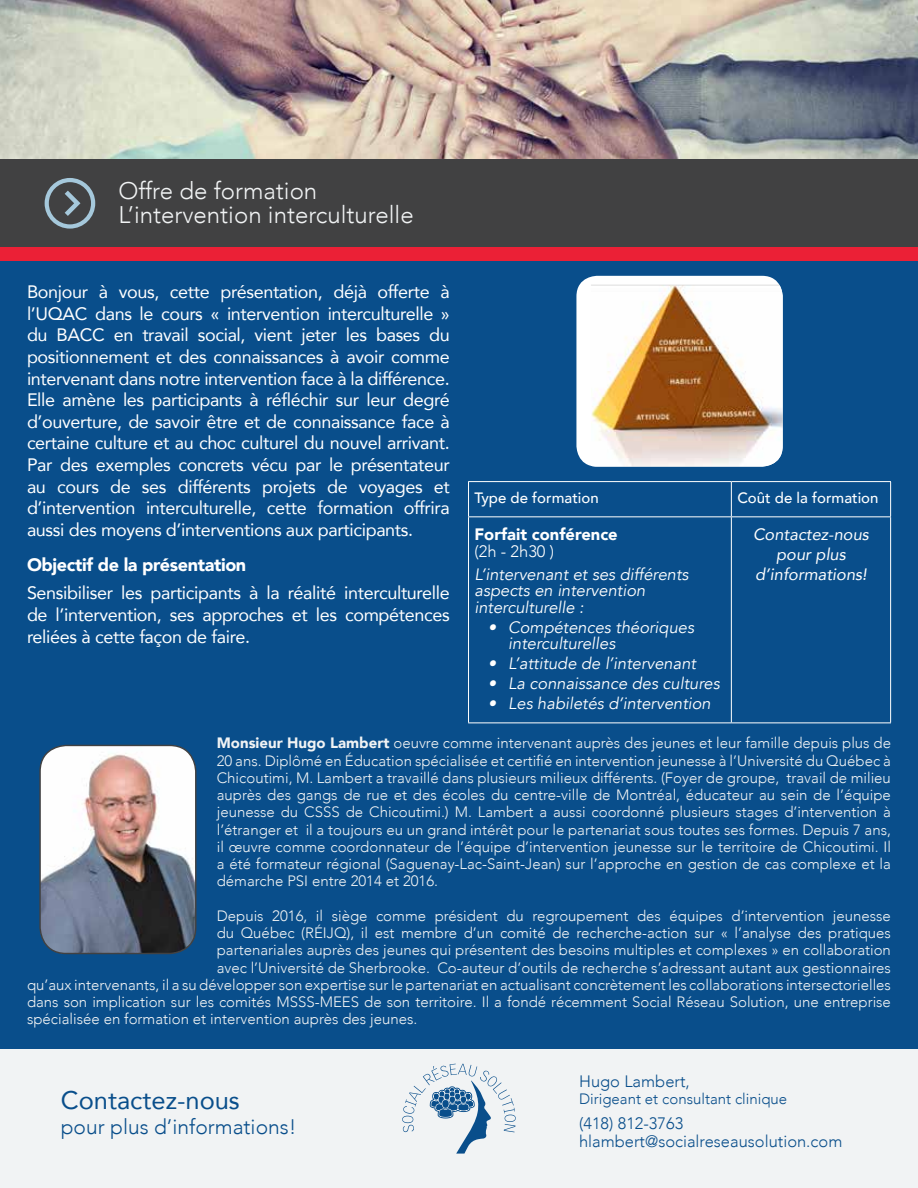
<style>
.page{position:relative;width:918px;height:1188px;background:#fff}
.page>*{position:absolute;margin:0;border:0;box-sizing:border-box;transform-origin:0 0}
.t1{font:25.5px "Avenir";color:#094e8b}
.t2{font:300 24px/24px "Avenir";color:#f1f3f4}
.t3{font:300 21px "Avenir";color:#094e8b}
.t4{font:18px/21.6px "Avenir";letter-spacing:-.02em;color:#fff;text-align:justify}
.t5{font:900 18px "Avenir";letter-spacing:-.02em;color:#fff}
.t6{font:italic 16.5px/16.5px "Avenir";color:#fff}
.t7{font:300 16.5px/18px "Avenir";color:#094e8b}
.t8{font:italic 16.5px/19.8px "Avenir";color:#fff;text-align:center}
.t9{font:900 16.5px "Avenir";color:#fff}
.t10{font:300 16.5px "Avenir";color:#fff}
.t11{font:300 15px/17.2px "Avenir";color:#f1f3f4;text-align:justify}
.t12{font:500 15px "Avenir";color:#fff}
.t13{font:300 15px "Avenir";color:#094e8b}
.s1{font-weight:900}
</style>
<div class="page">
<div style="left:0;top:1047px;width:918px;height:141px;background:#f1f3f4"></div>
<div style="left:0;top:115px;width:918px;height:934px;background:#094e8b"></div>
<svg style="left:402px;top:1064px;width:114px;height:90px"></svg>
<div style="left:0;top:159px;width:918px;height:89px;background:#414142"></div>
<img style="left:0;top:0;width:918px;height:159px">
<div style="left:0;top:248px;width:918px;height:13px;background:#eb2036"></div>
<img style="left:41px;top:745px;width:154px;height:209px">
<div style="left:39px;top:745px;width:158px;height:209px;border:1px solid #414142;border-radius:26px"></div>
<hr style="left:468px;top:481px;width:263px;height:1px;background:#fff">
<hr style="left:468px;top:482px;width:1px;height:34px;background:#fff">
<hr style="left:731px;top:481px;width:160px;height:1px;background:#fff">
<hr style="left:731px;top:482px;width:1px;height:34px;background:#fff">
<hr style="left:890px;top:482px;width:1px;height:34px;background:#fff">
<hr style="left:468px;top:516px;width:263px;height:1px;background:#fff">
<hr style="left:468px;top:517px;width:1px;height:206px;background:#fff">
<hr style="left:731px;top:516px;width:160px;height:1px;background:#fff">
<hr style="left:731px;top:517px;width:1px;height:206px;background:#fff">
<hr style="left:890px;top:517px;width:1px;height:206px;background:#fff">
<hr style="left:468px;top:723px;width:263px;height:1px;background:#fff">
<hr style="left:731px;top:723px;width:160px;height:1px;background:#fff">
<svg style="left:45px;top:178px;width:50px;height:51px"></svg>
<div style="left:576px;top:276px;width:207px;height:191px;background:#fff;border-radius:21px"></div>
<img style="left:591px;top:285px;width:192px;height:182px">
<h2 class="t2" style="left:118px;top:178px;width:297px">Offre de formation<br>L’intervention interculturelle</h2>
<p class="t4" style="left:27px;top:281px;width:424px">Bonjour à vous, cette présentation, déjà offerte à l’UQAC dans le cours « intervention interculturelle » du BACC en travail social, vient jeter les bases du positionnement et des connaissances à avoir comme intervenant dans notre intervention face à la différence.<br>Elle amène les participants à réfléchir sur leur degré d’ouverture, de savoir être et de connaissance face à certaine culture et au choc culturel du nouvel arrivant.<br>Par des exemples concrets vécu par le présentateur au cours de ses différents projets de voyages et d’intervention interculturelle, cette formation offrira aussi des moyens d’interventions aux participants.</p>
<p class="t5" style="left:27px;top:549px;width:221px">Objectif de la présentation</p>
<p class="t4" style="left:27px;top:582px;width:424px">Sensibiliser les participants à la réalité interculturelle de l’intervention, ses approches et les compétences reliées à cette façon de faire.</p>
<p class="t12" style="left:475px;top:485px;width:126px">Type de formation</p>
<p class="t12" style="left:737px;top:485px;width:143px">Coût de la formation</p>
<p class="t9" style="left:475px;top:520px;width:145px">Forfait conférence</p>
<p class="t10" style="left:475px;top:541px;width:81px">(2h - 2h30 )</p>
<p class="t6" style="left:475px;top:566px;width:216px">L’intervenant et ses différents aspects en intervention interculturelle :</p>
<p class="t6" style="left:508px;top:619px;width:187px;text-indent:-20px">• Compétences théoriques interculturelles</p>
<p class="t6" style="left:488px;top:656px;width:210px">• L’attitude de l’intervenant</p>
<p class="t6" style="left:488px;top:676px;width:233px">• La connaissance des cultures</p>
<p class="t6" style="left:488px;top:696px;width:224px">• Les habiletés d’intervention</p>
<p class="t8" style="left:753px;top:524px;width:117px">Contactez-nous pour plus d’informations!</p>
<p class="t11" style="left:217px;top:735px;width:676px"><span class="s1">Monsieur Hugo Lambert</span> oeuvre comme intervenant auprès des jeunes et leur famille depuis plus de 20 ans. Diplômé en Éducation spécialisée et certifié en intervention jeunesse à l’Université du Québec à Chicoutimi, M. Lambert a travaillé dans plusieurs milieux différents. (Foyer de groupe, travail de milieu auprès des gangs de rue et des écoles du centre-ville de Montréal, éducateur au sein de l’équipe jeunesse du CSSS de Chicoutimi.) M. Lambert a aussi coordonné plusieurs stages d’intervention à l’étranger et il a toujours eu un grand intérêt pour le partenariat sous toutes ses formes. Depuis 7 ans, il œuvre comme coordonnateur de l’équipe d’intervention jeunesse sur le territoire de Chicoutimi. Il a été formateur régional (Saguenay-Lac-Saint-Jean) sur l’approche en gestion de cas complexe et la démarche PSI entre 2014 et 2016.</p>
<p class="t11" style="left:217px;top:907px;width:676px">Depuis 2016, il siège comme président du regroupement des équipes d’intervention jeunesse</p>
<p class="t11" style="left:217px;top:924px;width:676px">du Québec (RÉIJQ), il est membre d’un comité de recherche-action sur « l’analyse des pratiques</p>
<p class="t11" style="left:217px;top:942px;width:676px">partenariales auprès des jeunes qui présentent des besoins multiples et complexes » en collaboration</p>
<p class="t11" style="left:217px;top:959px;width:676px">avec l’Université de Sherbrooke. Co-auteur d’outils de recherche s’adressant autant aux gestionnaires</p>
<p class="t11" style="left:27px;top:976px;width:866px">qu’aux intervenants, il a su développer son expertise sur le partenariat en actualisant concrètement les collaborations intersectorielles</p>
<p class="t11" style="left:27px;top:993px;width:865px">dans son implication sur les comités MSSS-MEES de son territoire. Il a fondé récemment Social Réseau Solution, une entreprise</p>
<p class="t11" style="left:27px;top:1011px;width:392px">spécialisée en formation et intervention auprès des jeunes.</p>
<h1 class="t1" style="left:61px;top:1079px;width:181px">Contactez-nous</h1>
<h3 class="t3" style="left:61px;top:1114px;width:237px">pour plus d’informations!</h3>
<p class="t7" style="left:579px;top:1073px;width:112px">Hugo Lambert,</p>
<p class="t13" style="left:579px;top:1090px;width:210px">Dirigeant et consultant clinique</p>
<p class="t7" style="left:579px;top:1114px;width:265px">(418) 812-3763 hlambert@socialreseausolution.com</p>
</div>
